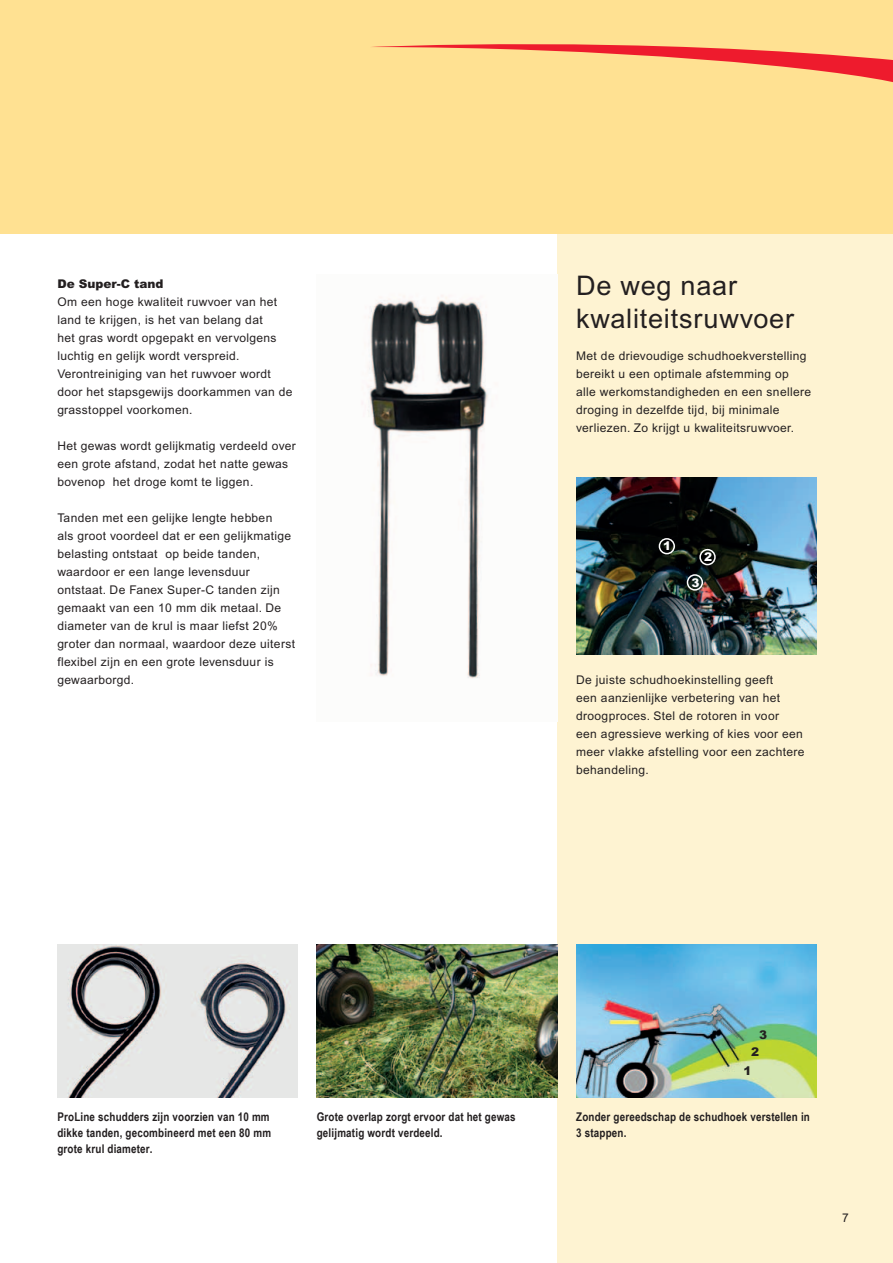
<style>
.page{position:relative;width:893px;height:1263px;background:#fff}
.page>*{position:absolute;margin:0;border:0;box-sizing:border-box;transform-origin:0 0}
.t1{font:27px/32.4px "Arial";letter-spacing:.03em;color:#231f20}
.t2{font:12px/18px "Arial";letter-spacing:.03em;color:#231f20}
.t3{font:700 12px/16.2px "Arial Narrow";letter-spacing:.015em;color:#231f20}
.t4{font:900 12px "Arial";color:#231f20}
.t5{font:900 12px "Arial";color:#fff}
</style>
<div class="page">
<div style="left:557px;top:232px;width:336px;height:1031px;background:#fef3d2"></div>
<img style="left:317px;top:944px;width:240px;height:153px">
<img style="left:362px;top:295px;width:126px;height:384px">
<img style="left:57px;top:944px;width:241px;height:153px">
<div style="left:0;top:0;width:893px;height:234px;background:#ffe192"></div>
<svg style="left:372px;top:44px;width:521px;height:38px"></svg>
<img style="left:576px;top:478px;width:240px;height:177px">
<div style="left:699px;top:549px;width:17px;height:16px;border:2px solid #fff;border-radius:50%"></div>
<div style="left:687px;top:574px;width:16px;height:17px;border:2px solid #fff;border-radius:50%"></div>
<div style="left:659px;top:538px;width:16px;height:16px;border:2px solid #fff;border-radius:50%"></div>
<img style="left:576px;top:944px;width:240px;height:153px">
<p class="t4" style="left:57px;top:276px;width:108px">De Super-C tand</p>
<p class="t2" style="left:57px;top:293px;width:237px">Om een hoge kwaliteit ruwvoer van het land te krijgen, is het van belang dat<br>het gras wordt opgepakt en vervolgens luchtig en gelijk wordt verspreid.<br>Verontreiniging van het ruwvoer wordt door het stapsgewijs doorkammen van de grasstoppel voorkomen.</p>
<p class="t2" style="left:57px;top:437px;width:240px">Het gewas wordt gelijkmatig verdeeld over een grote afstand, zodat het natte gewas bovenop het droge komt te liggen.</p>
<p class="t2" style="left:57px;top:509px;width:239px">Tanden met een gelijke lengte hebben<br>als groot voordeel dat er een gelijkmatige belasting ontstaat op beide tanden, waardoor er een lange levensduur ontstaat. De Fanex Super-C tanden zijn gemaakt van een 10 mm dik metaal. De diameter van de krul is maar liefst 20% groter dan normaal, waardoor deze uiterst flexibel zijn en een grote levensduur is gewaarborgd.</p>
<h1 class="t1" style="left:576px;top:270px;width:219px">De weg naar kwaliteitsruwvoer</h1>
<p class="t2" style="left:576px;top:347px;width:236px">Met de drievoudige schudhoekverstelling bereikt u een optimale afstemming op alle werkomstandigheden en een snellere droging in dezelfde tijd, bij minimale verliezen. Zo krijgt u kwaliteitsruwvoer.</p>
<p class="t5" style="left:663px;top:538px;width:10px">1</p>
<p class="t5" style="left:704px;top:549px;width:10px">2</p>
<p class="t5" style="left:691px;top:575px;width:10px">3</p>
<p class="t2" style="left:576px;top:671px;width:230px">De juiste schudhoekinstelling geeft<br>een aanzienlijke verbetering van het droogproces. Stel de rotoren in voor<br>een agressieve werking of kies voor een meer vlakke afstelling voor een zachtere behandeling.</p>
<p class="t4" style="left:759px;top:1027px;width:10px">3</p>
<p class="t4" style="left:751px;top:1044px;width:10px">2</p>
<p class="t4" style="left:743px;top:1063px;width:10px">1</p>
<p class="t3" style="left:317px;top:1108px;width:200px">Grote overlap zorgt ervoor dat het gewas gelijmatig wordt verdeeld.</p>
<p class="t3" style="left:57px;top:1108px;width:215px">ProLine schudders zijn voorzien van 10 mm dikke tanden, gecombineerd met een 80 mm grote krul diameter.</p>
<p class="t3" style="left:576px;top:1108px;width:235px">Zonder gereedschap de schudhoek verstellen in<br>3 stappen.</p>
<p class="t2" style="left:842px;top:1209px;width:8px">7</p>
</div>
